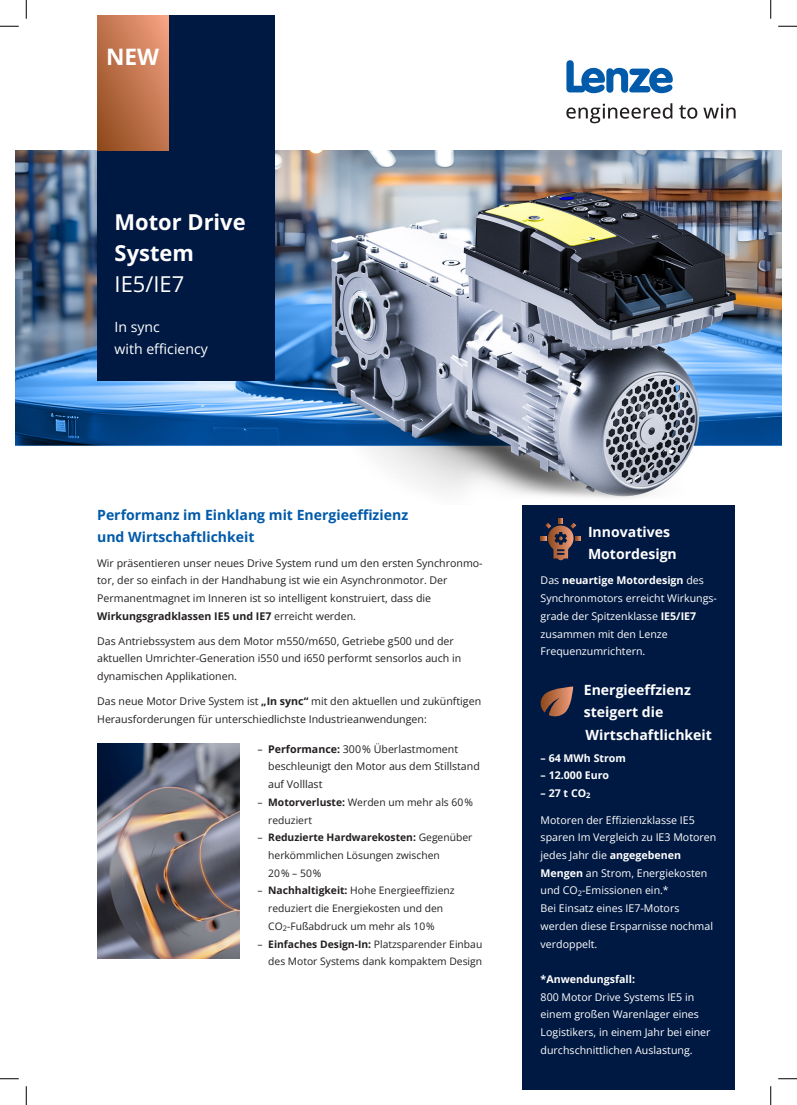
<style>
.page{position:relative;width:797px;height:1105px;background:#fff}
.page>*{position:absolute;margin:0;border:0;box-sizing:border-box;transform-origin:0 0}
.t1{font:700 22.75px "Open Sans";color:#fff}
.t2{font:700 21.88px/31px "Open Sans";color:#fff}
.t3{font:21.88px "Open Sans";color:#fff}
.t4{font:700 14px/22.1px "Open Sans";color:#fff}
.t5{font:700 14px/22.1px "Open Sans";color:#015aaa}
.t6{font:14px/22.1px "Open Sans";color:#fff}
.t7{font:10.62px/17.8px "Open Sans";color:#231f20}
.t8{font:10.62px/17.8px "Open Sans";color:#fff}
.t9{font:700 10.62px "Open Sans";color:#fff}
.t10{font:10.25px/17.8px "Open Sans";color:#231f20}
.s1{font-weight:700}
</style>
<div class="page">
<svg style="left:566px;top:60px;width:106px;height:33px"></svg>
<svg style="left:566px;top:103px;width:106px;height:20px"></svg>
<svg style="left:679px;top:105px;width:18px;height:14px"></svg>
<svg style="left:703px;top:104px;width:32px;height:14px"></svg>
<img style="left:16px;top:150px;width:765px;height:348px">
<div style="left:522px;top:505px;width:213px;height:584px;background:#001942"></div>
<svg style="left:540px;top:518px;width:41px;height:43px"></svg>
<svg style="left:540px;top:686px;width:33px;height:31px"></svg>
<div style="left:97px;top:16px;width:177px;height:365px;background:#001942"></div>
<svg style="left:97px;top:16px;width:71px;height:134px;background:#c0734c"></svg>
<img style="left:97px;top:744px;width:142px;height:214px">
<svg style="left:0;top:25px;width:19px;height:2px"></svg>
<svg style="left:778px;top:25px;width:19px;height:2px"></svg>
<svg style="left:0;top:1078px;width:19px;height:1px"></svg>
<svg style="left:778px;top:1078px;width:19px;height:1px"></svg>
<svg style="left:25px;top:0;width:2px;height:19px"></svg>
<svg style="left:25px;top:1086px;width:2px;height:19px"></svg>
<svg style="left:770px;top:0;width:1px;height:19px"></svg>
<svg style="left:770px;top:1086px;width:1px;height:19px"></svg>
<h1 class="t1" style="left:106px;top:40px;width:55px">NEW</h1>
<h2 class="t2" style="left:115px;top:206px;width:132px">Motor Drive<br>System</h2>
<h2 class="t3" style="left:115px;top:269px;width:71px">IE5/IE7</h2>
<h3 class="t6" style="left:115px;top:315px;width:95px">In sync<br>with efficiency</h3>
<h3 class="t5" style="left:97px;top:503px;width:312px">Performanz im Einklang mit Energieeffizienz und Wirtschaftlichkeit</h3>
<p class="t7" style="left:97px;top:554px;width:387px">Wir präsentieren unser neues Drive System rund um den ersten Synchronmo&shy;tor, der so einfach in der Handhabung ist wie ein Asynchronmotor. Der Permanentmagnet im Inneren ist so intelligent konstruiert, dass die <span class="s1">Wirkungsgradklassen IE5 und IE7</span> erreicht werden.</p>
<p class="t7" style="left:97px;top:632px;width:366px">Das Antriebssystem aus dem Motor m550/m650, Getriebe g500 und der aktuellen Umrichter-Generation i550 und i650 performt sensorlos auch in dynamischen Applikationen.</p>
<p class="t7" style="left:97px;top:692px;width:385px">Das neue Motor Drive System ist <span class="s1">„In sync“</span> mit den aktuellen und zukünftigen<br>Herausforderungen für unterschiedlichste Industrieanwendungen:</p>
<p class="t7" style="left:268px;top:740px;width:213px;text-indent:-11px">– <span class="s1">Performance:</span> 300% Überlastmoment beschleunigt den Motor aus dem Stillstand auf Volllast</p>
<p class="t10" style="left:268px;top:793px;width:206px;text-indent:-11px">– <span class="s1">Motorverluste:</span> Werden um mehr als 60% reduziert</p>
<p class="t10" style="left:268px;top:828px;width:206px;text-indent:-11px">– <span class="s1">Reduzierte Hardwarekosten:</span> Gegenüber herkömmlichen Lösungen zwischen<br>20% – 50%</p>
<p class="t10" style="left:268px;top:882px;width:188px;text-indent:-11px">– <span class="s1">Nachhaltigkeit:</span> Hohe Energieeffizienz reduziert die Energiekosten und den<br>CO<sub>2</sub>-Fußabdruck um mehr als 10%</p>
<p class="t10" style="left:257px;top:935px;width:226px;text-align:right">– <span class="s1">Einfaches Design-In:</span> Platzsparender Einbau des Motor Systems dank kompaktem Design</p>
<h3 class="t4" style="left:588px;top:520px;width:90px">Innovatives<br>Motordesign</h3>
<p class="t8" style="left:540px;top:571px;width:178px">Das <span class="s1">neuartige Motordesign</span> des<br>Synchronmotors erreicht Wirkungs&shy;grade der Spitzenklasse <span class="s1">IE5/IE7 </span>zusammen mit den Lenze<br>Frequenzumrichtern.</p>
<h3 class="t4" style="left:584px;top:679px;width:130px">Energieeffzienz steigert die<br>Wirtschaftlichkeit</h3>
<p class="t9" style="left:540px;top:750px;width:87px">– 64 MWh Strom</p>
<p class="t9" style="left:540px;top:768px;width:70px">– 12.000 Euro</p>
<p class="t9" style="left:540px;top:786px;width:51px">– 27 t CO<sub>2</sub></p>
<p class="t8" style="left:540px;top:810px;width:177px">Motoren der Effizienzklasse IE5 sparen Im Vergleich zu IE3 Motoren jedes Jahr die <span class="s1">angegebenen<br>Mengen</span> an Strom, Energiekosten und CO<sub>2</sub>-Emissionen ein.*<br>Bei Einsatz eines IE7-Motors werden diese Ersparnisse nochmal verdoppelt.</p>
<p class="t9" style="left:540px;top:972px;width:96px">*Anwendungsfall:</p>
<p class="t8" style="left:540px;top:988px;width:171px">800 Motor Drive Systems IE5 in einem großen Warenlager eines<br>Logistikers, in einem Jahr bei einer durchschnittlichen Auslastung.</p>
</div>
